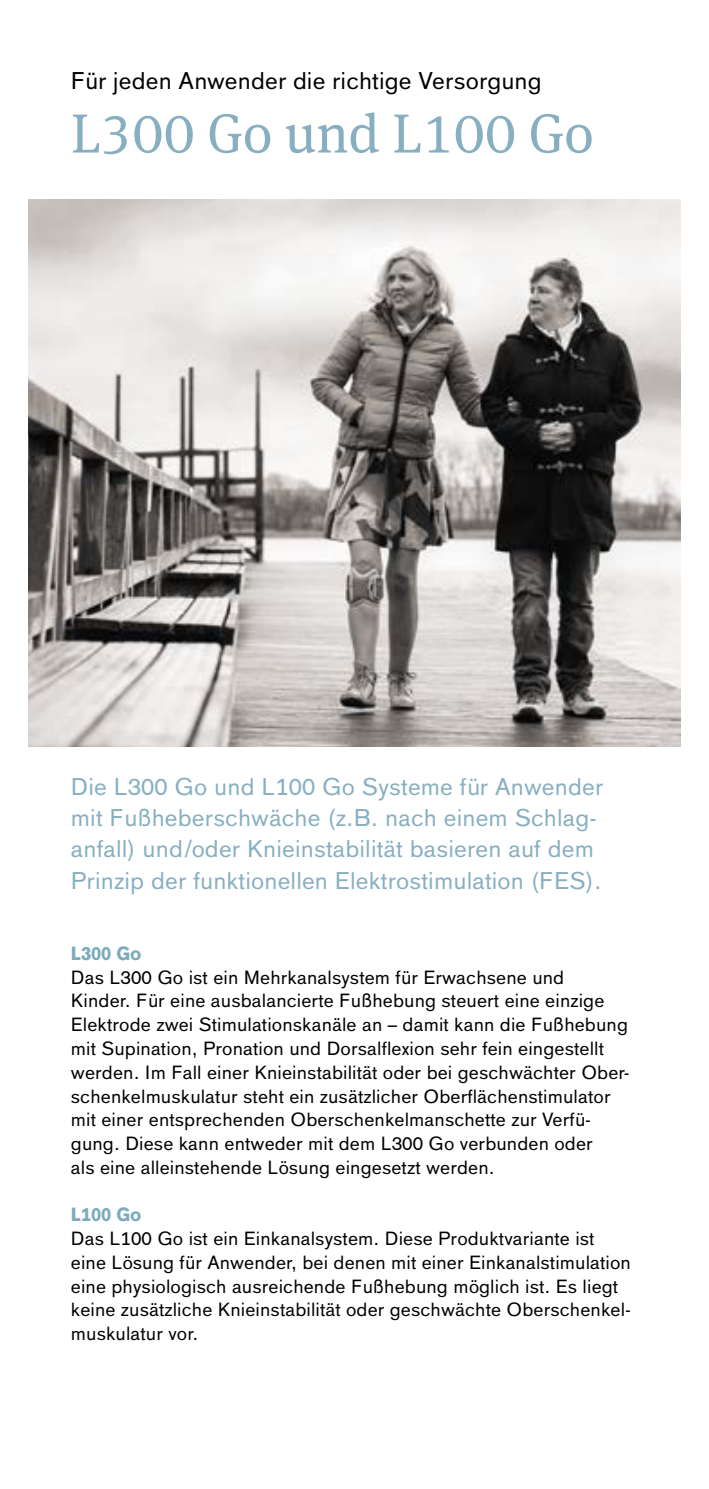
<style>
.page{position:relative;width:709px;height:1489px;background:#fff}
.page>*{position:absolute;margin:0;border:0;box-sizing:border-box;transform-origin:0 0}
.t1{font:55px "OBO Serif";color:#87afc1}
.t2{font:23.75px/31.2px "OBO Sans";letter-spacing:.005em;color:#87afc1}
.t3{font:23.75px "OBO Sans";letter-spacing:.005em;color:#000}
.t4{font:18.75px/23.8px "OBO Sans";letter-spacing:.005em;color:#000}
.t5{font:700 18.75px "OBO Sans";letter-spacing:-.005em;color:#7cabbc}
</style>
<div class="page">
<img style="left:28px;top:199px;width:652px;height:547px">
<p class="t3" style="left:71px;top:67px;width:472px">Für jeden Anwender die richtige Versorgung</p>
<h1 class="t1" style="left:71px;top:101px;width:524px">L300 Go und L100 Go</h1>
<p class="t2" style="left:71px;top:771px;width:534px">Die L300 Go und L100 Go Systeme für Anwender mit Fußheberschwäche (z.B. nach einem Schlag&shy;anfall) und/oder Knieinstabilität basieren auf dem Prinzip der funktionellen Elektrostimulation (FES).</p>
<p class="t5" style="left:71px;top:942px;width:72px">L300 Go</p>
<p class="t4" style="left:71px;top:965px;width:560px">Das L300 Go ist ein Mehrkanalsystem für Erwachsene und<br>Kinder. Für eine ausbalancierte Fußhebung steuert eine einzige Elektrode zwei Stimulationskanäle an – damit kann die Fußhebung mit Supination, Pronation und Dorsalflexion sehr fein eingestellt werden. Im Fall einer Knieinstabilität oder bei geschwächter Ober&shy;schenkelmuskulatur steht ein zusätzlicher Oberflächenstimulator mit einer entsprechenden Oberschenkelmanschette zur Verfü&shy;gung. Diese kann entweder mit dem L300 Go verbunden oder<br>als eine alleinstehende Lösung eingesetzt werden.</p>
<p class="t5" style="left:71px;top:1203px;width:72px">L100 Go</p>
<p class="t4" style="left:71px;top:1226px;width:561px">Das L100 Go ist ein Einkanalsystem. Diese Produktvariante ist eine Lösung für Anwender, bei denen mit einer Einkanalstimulation eine physiologisch ausreichende Fußhebung möglich ist. Es liegt keine zusätzliche Knieinstabilität oder geschwächte Oberschenkel&shy;muskulatur vor.</p>
</div>
